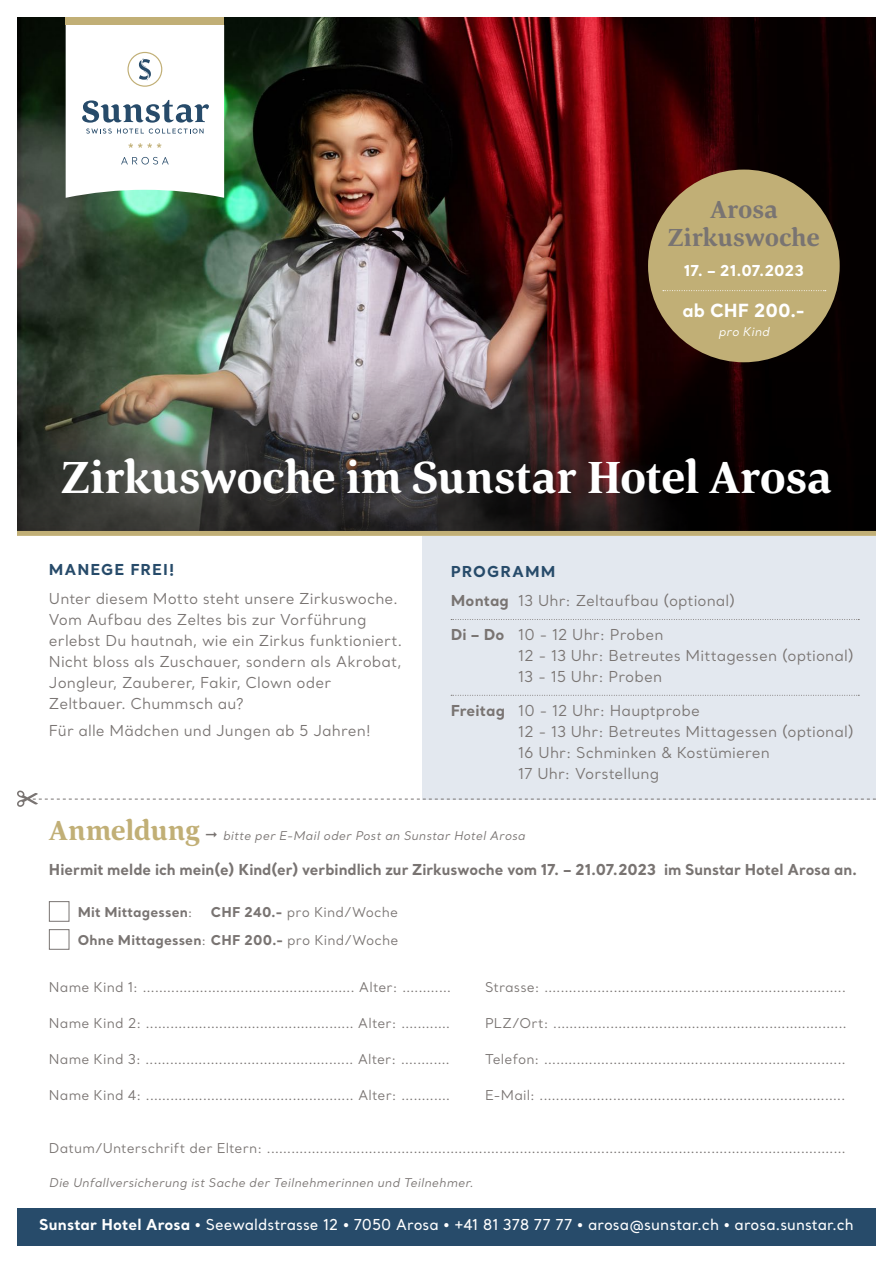
<style>
.page{position:relative;width:893px;height:1263px;background:#fff}
.page>*{position:absolute;margin:0;border:0;box-sizing:border-box;transform-origin:0 0}
.t1{font:700 46.5px "Corda";letter-spacing:-.005em;color:#fff}
.t2{font:700 25.5px/28.5px "Corda";letter-spacing:-.005em;color:#797472;text-align:center}
.t3{font:700 18px "Santral";letter-spacing:.005em;color:#fff}
.t4{font:15px/21px "Santral";letter-spacing:.005em;color:#797472}
.t5{font:700 15px "Santral";color:#797472}
.t6{font:500 15px "Santral";color:#fff}
.t7{font:700 15px "Santral";letter-spacing:-.005em;color:#fff}
.t8{font:700 15px "Santral";letter-spacing:.065em;color:#274b6a}
.t9{font:13.5px "Santral";letter-spacing:.01em;color:#797472}
.t10{font:700 13.5px/28px "Santral";letter-spacing:.015em;color:#797472;text-align:right}
.t11{font:italic 12px "Santral";letter-spacing:.015em;color:#797472}
.t12{font:italic 12px "Santral";letter-spacing:.015em;color:#fff}
.s1{font-weight:700;color:#274b6a}
.s2{font-weight:700}
.s3{font-family:"Corda";font-weight:700;font-style:normal;font-size:28.5px;color:#c1af76}
.s4{font-weight:400}
</style>
<div class="page">
<div style="left:422px;top:536px;width:454px;height:263px;background:#e3e8ef"></div>
<div style="left:17px;top:1209px;width:859px;height:37px;background:#274b6a"></div>
<img style="left:17px;top:17px;width:859px;height:345px">
<div style="left:66px;top:17px;width:158px;height:8px;background:#c1af76"></div>
<svg style="left:66px;top:25px;width:158px;height:173px"></svg>
<svg style="left:451px;top:619px;width:408px;height:1px"></svg>
<svg style="left:451px;top:695px;width:408px;height:1px"></svg>
<div style="left:17px;top:531px;width:859px;height:5px;background:#c1af76"></div>
<div style="left:648px;top:170px;width:192px;height:192px;background:#c1af76;border-radius:50%"></div>
<svg style="left:663px;top:290px;width:163px;height:1px"></svg>
<div style="left:49px;top:901px;width:20px;height:21px;background:#fff;border:1px solid #797472"></div>
<div style="left:49px;top:929px;width:20px;height:21px;background:#fff;border:1px solid #797472"></div>
<img style="left:17px;top:362px;width:859px;height:169px">
<svg style="left:17px;top:790px;width:859px;height:17px"></svg>
<h2 class="t2" style="left:668px;top:194px;width:153px">Arosa<br>Zirkuswoche</h2>
<p class="t7" style="left:684px;top:260px;width:122px">17. – 21.07.2023</p>
<h3 class="t3" style="left:683px;top:298px;width:124px">ab CHF 200.-</h3>
<p class="t12" style="left:718px;top:324px;width:53px">pro Kind</p>
<h1 class="t1" style="left:61px;top:447px;width:772px">Zirkuswoche im Sunstar Hotel Arosa</h1>
<p class="t8" style="left:49px;top:559px;width:127px">MANEGE FREI!</p>
<p class="t4" style="left:49px;top:588px;width:355px">Unter diesem Motto steht unsere Zirkuswoche.<br>Vom Aufbau des Zeltes bis zur Vorführung erlebst Du hautnah, wie ein Zirkus funktioniert.<br>Nicht bloss als Zuschauer, sondern als Akrobat, Jongleur, Zauberer, Fakir, Clown oder Zeltbauer. Chummsch au?</p>
<p class="t4" style="left:49px;top:720px;width:324px">Für alle Mädchen und Jungen ab 5 Jahren!</p>
<p class="t4" style="left:451px;top:556px;width:286px;line-height:29.5px"><span class="s1">PROGRAMM<br></span><span class="s2">Montag</span> 13 Uhr: Zeltaufbau (optional)</p>
<p class="t4" style="left:518px;top:624px;width:337px;text-indent:-68px"><span class="s2">Di – Do</span> 10 - 12 Uhr: Proben<br>12 - 13 Uhr: Betreutes Mittagessen (optional)<br>13 - 15 Uhr: Proben</p>
<p class="t4" style="left:518px;top:700px;width:337px;text-indent:-68px"><span class="s2">Freitag</span> 10 - 12 Uhr: Hauptprobe<br>12 - 13 Uhr: Betreutes Mittagessen (optional)<br>16 Uhr: Schminken &amp; Kostümieren<br>17 Uhr: Vorstellung</p>
<p class="t11" style="left:49px;top:828px;width:478px"><span class="s3">Anmeldung</span> ◻ bitte per E-Mail oder Post an Sunstar Hotel Arosa</p>
<p class="t5" style="left:49px;top:859px;width:810px">Hiermit melde ich mein(e) Kind(er) verbindlich zur Zirkuswoche vom 17. – 21.07.2023 im Sunstar Hotel Arosa an.</p>
<p class="t10" style="left:78px;top:898px;width:322px">CHF 240.- <span class="s4">pro Kind/Woche<br></span>Ohne Mittagessen<span class="s4">:</span> CHF 200.- <span class="s4">pro Kind/Woche</span></p>
<p class="t10" style="left:78px;top:898px;width:117px">Mit Mittagessen<span class="s4">:</span></p>
<p class="t9" style="left:49px;top:979px;width:404px">Name Kind 1: .................................................... Alter: ............</p>
<p class="t9" style="left:49px;top:1015px;width:403px">Name Kind 2: ................................................... Alter: ............</p>
<p class="t9" style="left:49px;top:1051px;width:403px">Name Kind 3: ................................................... Alter: ............</p>
<p class="t9" style="left:49px;top:1087px;width:403px">Name Kind 4: ................................................... Alter: ............</p>
<p class="t9" style="left:485px;top:979px;width:363px">Strasse: ..........................................................................</p>
<p class="t9" style="left:485px;top:1015px;width:363px">PLZ/Ort: ........................................................................</p>
<p class="t9" style="left:485px;top:1051px;width:362px">Telefon: ..........................................................................</p>
<p class="t9" style="left:485px;top:1087px;width:362px">E-Mail: ...........................................................................</p>
<p class="t9" style="left:49px;top:1139px;width:798px">Datum/Unterschrift der Eltern: ..............................................................................................................................................</p>
<p class="t11" style="left:49px;top:1174px;width:426px">Die Unfallversicherung ist Sache der Teilnehmerinnen und Teilnehmer.</p>
<p class="t6" style="left:39px;top:1215px;width:816px"><span class="s2">Sunstar Hotel Arosa</span> • Seewaldstrasse 12 • 7050 Arosa • +41 81 378 77 77 • arosa@sunstar.ch • arosa.sunstar.ch</p>
</div>
